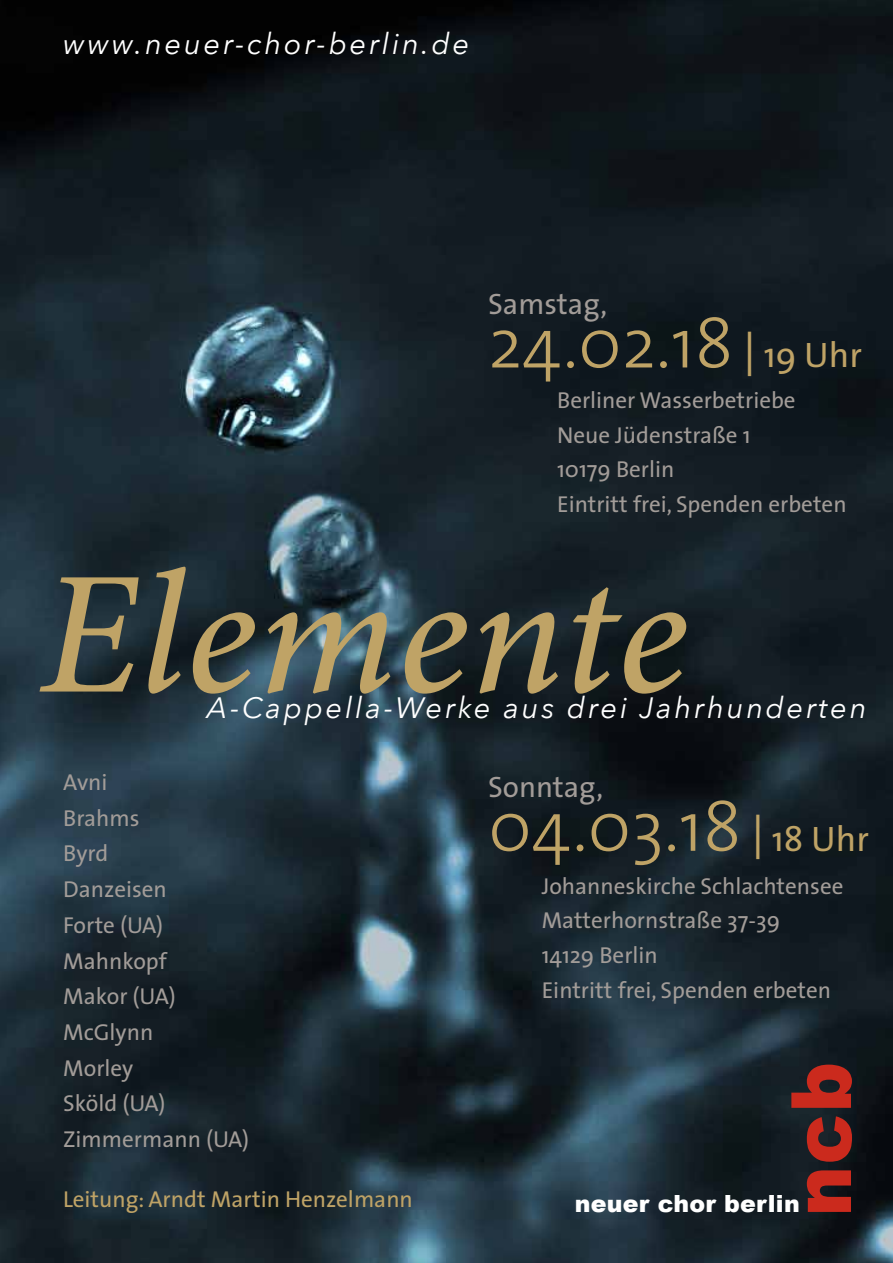
<style>
.page{position:relative;width:893px;height:1263px;background:#fff}
.page>*{position:absolute;margin:0;border:0;box-sizing:border-box;transform-origin:0 0}
.t1{font:italic 500 175.95px "Minion Pro";letter-spacing:.005em;color:#bfa366}
.t2{font:900 83.25px "Arial";color:#cb2a1d;scale:.91 1}
.t3{font:300 71.1px "The Sans";color:#bfa366}
.t4{font:29.55px "The Sans";color:#a29c98}
.t5{font:italic 29.4px "Avenir Next";letter-spacing:.09em;color:#fff}
.t6{font:900 23.7px "Arial";letter-spacing:.01em;color:#fff}
.t7{font:23.1px/35.7px "The Sans";color:#a29c98}
.t8{font:23.1px "The Sans";color:#bfa366}
.s1{font-weight:400;font-size:44.4px}
.s2{font-weight:400;font-size:35.55px}
</style>
<div class="page">
<img style="left:0;top:0;width:893px;height:1263px">
<p class="t5" style="left:63px;top:19px;width:408px">www.neuer-chor-berlin.de</p>
<p class="t4" style="left:488px;top:285px;width:121px">Samstag,</p>
<h3 class="t3" style="left:488px;top:298px;width:375px">24.02.18 <span class="s1">|</span> <span class="s2">19 Uhr</span></h3>
<p class="t7" style="left:557px;top:383px;width:291px;line-height:34.7px">Berliner Wasserbetriebe<br>Neue Jüdenstraße 1<br>10179 Berlin<br>Eintritt frei, Spenden erbeten</p>
<h1 class="t1" style="left:39px;top:514px;width:650px">Elemente</h1>
<p class="t5" style="left:207px;top:683px;width:661px">A-Cappella-Werke aus drei Jahrhunderten</p>
<p class="t7" style="left:63px;top:765px;width:187px">Avni<br>Brahms<br>Byrd<br>Danzeisen<br>Forte (UA)<br>Mahnkopf<br>Makor (UA)<br>McGlynn<br>Morley<br>Sköld (UA)<br>Zimmermann (UA)</p>
<p class="t8" style="left:63px;top:1184px;width:351px">Leitung: Arndt Martin Henzelmann</p>
<p class="t4" style="left:488px;top:768px;width:117px">Sonntag,</p>
<h3 class="t3" style="left:488px;top:781px;width:382px">04.03.18 <span class="s1">|</span> <span class="s2">18 Uhr</span></h3>
<p class="t7" style="left:542px;top:868px;width:303px;line-height:34.7px">Johanneskirche Schlachtensee<br>Matterhornstraße 37-39<br>14129 Berlin<br>Eintritt frei, Spenden erbeten</p>
<h2 class="t2" style="left:761px;top:1216px;width:171px;rotate:-90deg">ncb</h2>
<p class="t6" style="left:575px;top:1186px;width:226px">neuer chor berlin</p>
</div>
